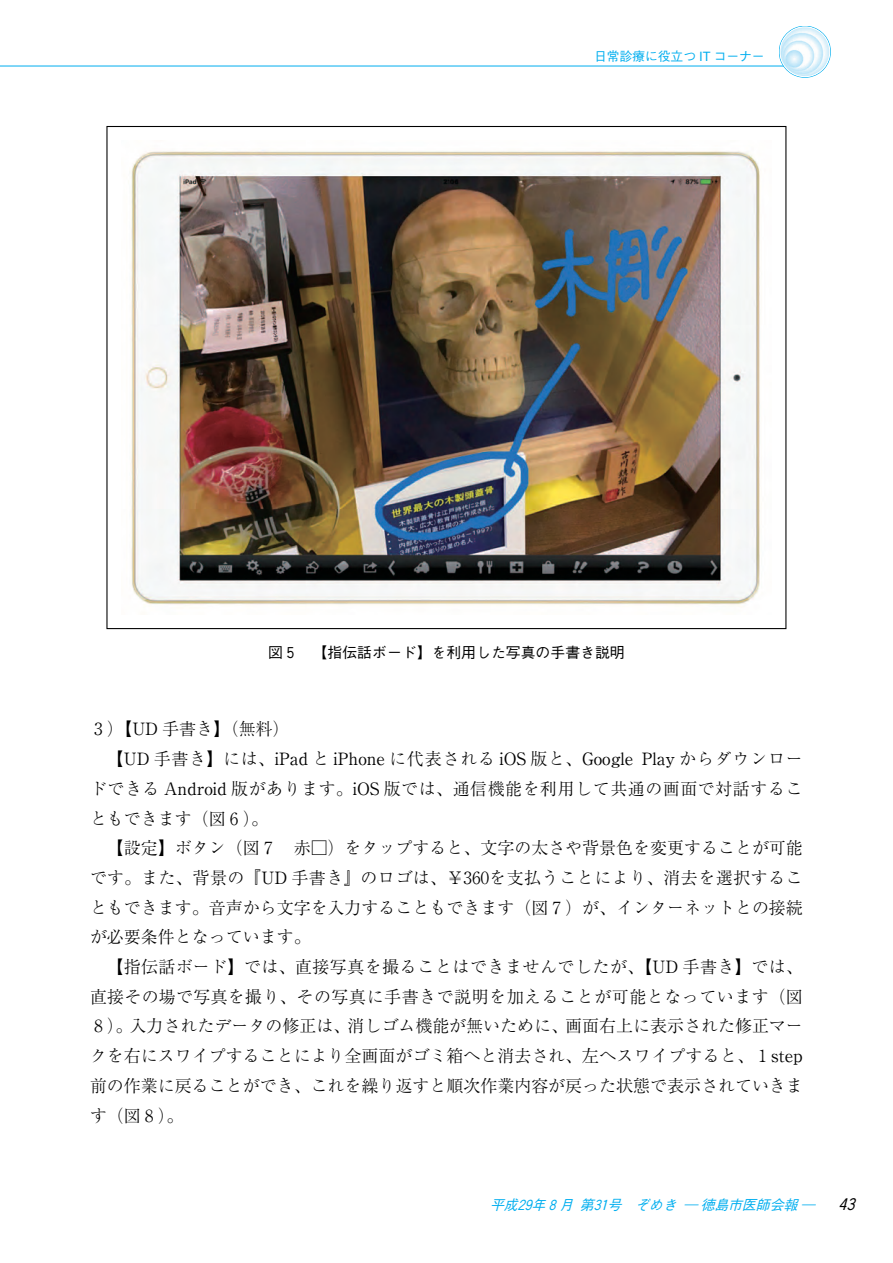
<style>
.page{position:relative;width:893px;height:1263px;background:#fff}
.page>*{position:absolute;margin:0;border:0;box-sizing:border-box;transform-origin:0 0}
.t1{font:300 16.95px "Ryumin";color:#000}
.t2{font:300 16.95px "Ryumin";letter-spacing:.035em;color:#000}
.t3{font:300 16.95px "Ryumin";letter-spacing:.05em;color:#000}
.t4{font:500 14.85px "Gothic BBB";color:#000}
.t5{font:italic 500 13.8px "Gothic BBB";color:#00aeef}
.t6{font:500 12.75px "Gothic BBB";color:#00aeef}
.s1{font-weight:400}
.s2{font-size:15.9px;color:#000}
</style>
<div class="page">
<img style="left:131px;top:150px;width:629px;height:457px">
<hr style="left:0;top:66px;width:803px;height:1px;background:#00aeef">
<svg style="left:779px;top:26px;width:51px;height:52px"></svg>
<p class="t6" style="left:594px;top:51px;width:172px">日常診療に役立つ IT コーナー</p>
<p class="t4" style="left:268px;top:647px;width:358px">図５ 【指伝話ボード】を利用した写真の手書き説明</p>
<p class="t1" style="left:90px;top:723px;width:201px">３）【<span class="s1">UD</span> 手書き】（無料）</p>
<p class="t3" style="left:107px;top:753px;width:697px">【<span class="s1">UD</span> 手書き】には、<span class="s1">iPad</span> と <span class="s1">iPhone</span> に代表される <span class="s1">iOS</span> 版と、<span class="s1">Google Play</span> からダウンロー</p>
<p class="t2" style="left:90px;top:783px;width:714px">ドできる <span class="s1">Android</span> 版があります。<span class="s1">iOS</span> 版では、通信機能を利用して共通の画面で対話するこ</p>
<p class="t1" style="left:90px;top:812px;width:180px">ともできます（図６）。</p>
<p class="t1" style="left:107px;top:842px;width:697px">【設定】ボタン（図７ 赤□）をタップすると、文字の太さや背景色を変更することが可能</p>
<p class="t2" style="left:90px;top:872px;width:714px">です。また、背景の『<span class="s1">UD</span> 手書き』のロゴは、￥３６０を支払うことにより、消去を選択するこ</p>
<p class="t1" style="left:90px;top:901px;width:714px">ともできます。音声から文字を入力することもできます（図７）が、インターネットとの接続</p>
<p class="t1" style="left:90px;top:931px;width:222px">が必要条件となっています。</p>
<p class="t2" style="left:107px;top:961px;width:697px">【指伝話ボード】では、直接写真を撮ることはできませんでしたが、【<span class="s1">UD</span> 手書き】では、</p>
<p class="t2" style="left:90px;top:990px;width:714px">直接その場で写真を撮り、その写真に手書きで説明を加えることが可能となっています（図</p>
<p class="t1" style="left:90px;top:1020px;width:714px">８）。入力されたデータの修正は、消しゴム機能が無いために、画面右上に表示された修正マー</p>
<p class="t1" style="left:90px;top:1050px;width:714px">クを右にスワイプすることにより全画面がゴミ箱へと消去され、左へスワイプすると、１<span class="s1">step</span></p>
<p class="t1" style="left:90px;top:1080px;width:714px">前の作業に戻ることができ、これを繰り返すと順次作業内容が戻った状態で表示されていきま</p>
<p class="t1" style="left:90px;top:1109px;width:95px">す（図８）。</p>
<p class="t5" style="left:490px;top:1200px;width:374px">平成２９年８月第３１号 ぞめき ― 徳島市医師会報 ― <span class="s2">４３</span></p>
</div>
